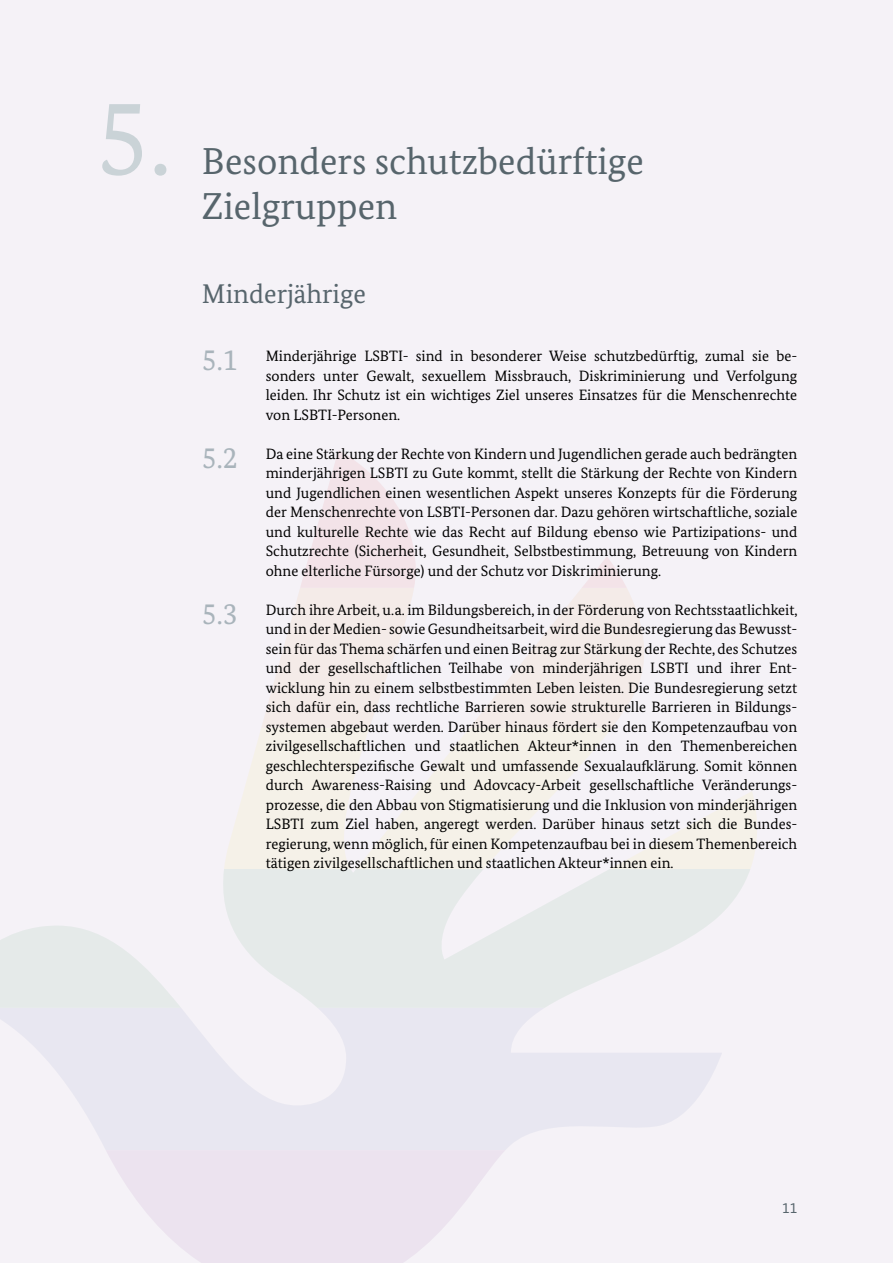
<style>
.page{position:relative;width:893px;height:1263px;background:#f5f2f7}
.page>*{position:absolute;margin:0;border:0;box-sizing:border-box;transform-origin:0 0}
.t1{font:108px "Bundes Serif";color:#cad3d7}
.t2{font:37.5px/45px "Bundes Serif";color:#57656c}
.t3{font:27px "Bundes Serif";color:#57656c}
.t4{font:15px/19.5px "Bundes Serif";color:#000;text-align:justify}
.t5{font:15px "Bundes Sans";color:#57656c}
.s1{font-size:30px;color:#a9b4bb}
</style>
<div class="page">
<svg style="left:223px;top:869px;width:527px;height:139px;fill:#e5eae9"></svg>
<svg style="left:0;top:1008px;width:722px;height:142px;fill:#e8e7f1"></svg>
<svg style="left:106px;top:1150px;width:399px;height:113px;fill:#ece3ef"></svg>
<svg style="left:224px;top:450px;width:533px;height:419px"></svg>
<svg style="left:0;top:926px;width:181px;height:82px"></svg>
<h1 class="t1" style="left:96px;top:71px;width:77px">5.</h1>
<h1 class="t2" style="left:202px;top:139px;width:443px">Besonders schutzbedürftige<br>Zielgruppen</h1>
<h2 class="t3" style="left:202px;top:277px;width:166px">Minderjährige</h2>
<p class="t4" style="left:266px;top:346px;width:533px;text-indent:-64px"><span class="s1">5.1</span> Minderjährige LSBTI- sind in besonderer Weise schutzbedürftig, zumal sie be&shy;sonders unter Gewalt, sexuellem Missbrauch, Diskriminierung und Verfolgung leiden. Ihr Schutz ist ein wichtiges Ziel unseres Einsatzes für die Menschenrechte von LSBTI-Personen.</p>
<p class="t4" style="left:266px;top:444px;width:533px;text-indent:-64px"><span class="s1">5.2</span> Da eine Stärkung der Rechte von Kindern und Jugendlichen gerade auch bedrängten minderjährigen LSBTI zu Gute kommt, stellt die Stärkung der Rechte von Kindern und Jugendlichen einen wesentlichen Aspekt unseres Konzepts für die Förderung der Menschenrechte von LSBTI-Personen dar. Dazu gehören wirtschaftliche, soziale und kulturelle Rechte wie das Recht auf Bildung ebenso wie Partizipations- und Schutzrechte (Sicherheit, Gesundheit, Selbstbestimmung, Betreuung von Kindern ohne elterliche Fürsorge) und der Schutz vor Diskriminierung.</p>
<p class="t4" style="left:266px;top:600px;width:533px;text-indent:-64px"><span class="s1">5.3</span> Durch ihre Arbeit, u.a. im Bildungsbereich, in der Förderung von Rechtsstaatlichkeit, und in der Medien- sowie Gesundheitsarbeit, wird die Bundesregierung das Bewusst&shy;sein für das Thema schärfen und einen Beitrag zur Stärkung der Rechte, des Schutzes und der gesellschaftlichen Teilhabe von minderjährigen LSBTI und ihrer Ent&shy;wicklung hin zu einem selbstbestimmten Leben leisten. Die Bundesregierung setzt sich dafür ein, dass rechtliche Barrieren sowie strukturelle Barrieren in Bildungs&shy;systemen abgebaut werden. Darüber hinaus fördert sie den Kompetenzaufbau von zivilgesellschaftlichen und staatlichen Akteur*innen in den Themenbereichen geschlechterspezifische Gewalt und umfassende Sexualaufklärung. Somit können durch Awareness-Raising und Adovcacy-Arbeit gesellschaftliche Veränderungs&shy;prozesse, die den Abbau von Stigmatisierung und die Inklusion von minderjährigen LSBTI zum Ziel haben, angeregt werden. Darüber hinaus setzt sich die Bundes&shy;regierung, wenn möglich, für einen Kompetenzaufbau bei in diesem Themenbereich tätigen zivilgesellschaftlichen und staatlichen Akteur*innen ein.</p>
<p class="t5" style="left:782px;top:1199px;width:16px">11</p>
</div>
